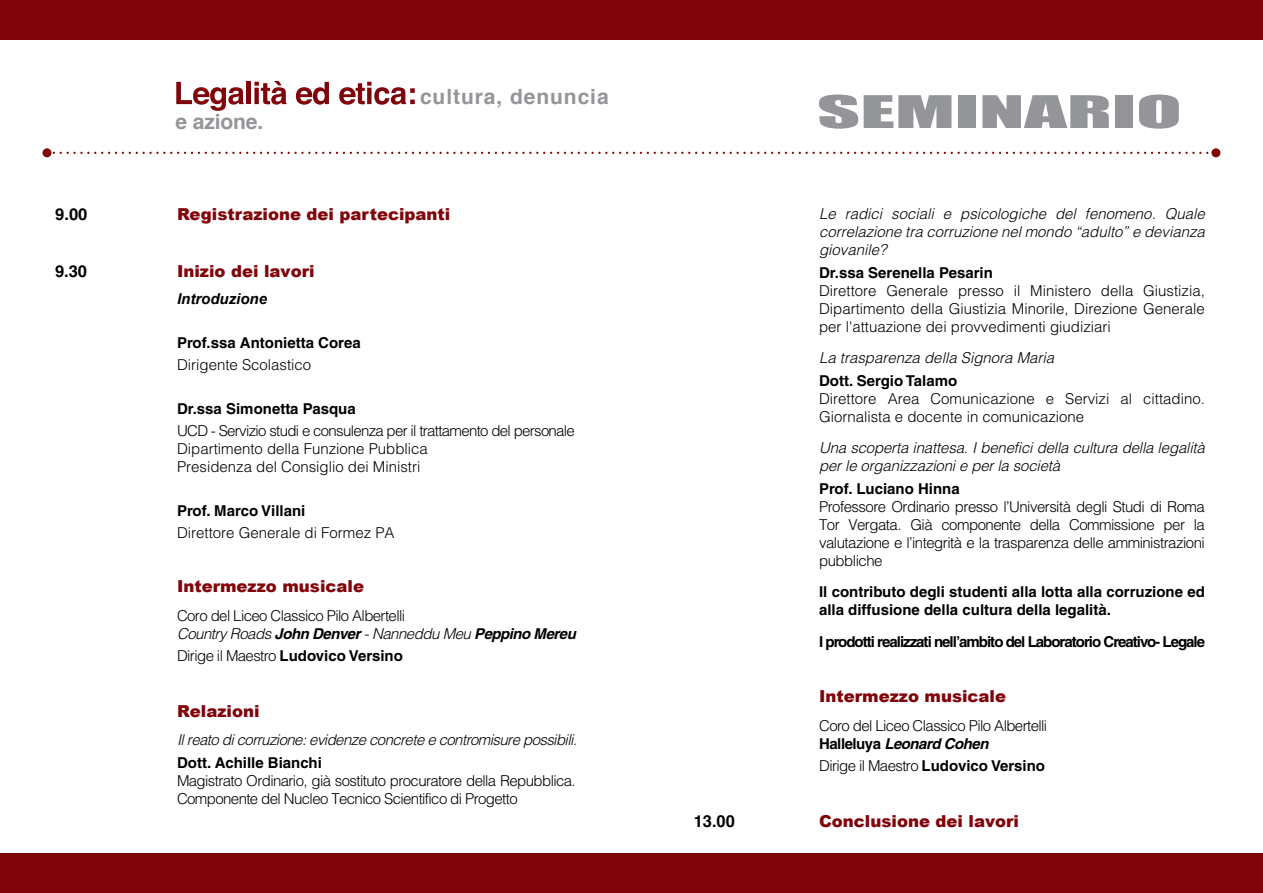
<style>
.page{position:relative;width:1263px;height:893px;background:#fff}
.page>*{position:absolute;margin:0;border:0;box-sizing:border-box;transform-origin:0 0}
.t1{font:41.55px "Impact";color:#939598;scale:2.02 1}
.t2{font:700 21px "Helvetica";letter-spacing:.045em;color:#939598}
.t3{font:900 16.5px "Arial";color:#80050b}
.t4{font:700 16.5px "Helvetica";color:#000}
.t5{font:300 15px/18px "Helvetica";letter-spacing:-.035em;color:#000}
.t6{font:300 15px/18px "Helvetica";color:#000}
.t7{font:700 15px/18px "Helvetica";color:#000}
.t8{font:italic 300 15px/18px "Helvetica";letter-spacing:-.01em;color:#000;text-align:justify}
.t9{font:italic 300 15px "Helvetica";letter-spacing:-.04em;color:#000}
.t10{font:700 15px "Helvetica";letter-spacing:-.065em;color:#000}
.t11{font:italic 700 15px "Arial";color:#000}
.s1{font-style:italic}
.s2{font-weight:700;font-style:italic}
.s3{font-weight:700}
</style>
<div class="page">
<div style="left:1211px;top:148px;width:9px;height:9px;background:#80050b;border-radius:50%"></div>
<div style="left:0;top:854px;width:1263px;height:39px;background:#80050b"></div>
<svg style="left:54px;top:152px;width:1158px;height:2px"></svg>
<div style="left:43px;top:148px;width:9px;height:9px;background:#80050b;border-radius:50%"></div>
<div style="left:0;top:0;width:1263px;height:39px;background:#80050b"></div>
<svg style="left:176px;top:82px;width:68px;height:29px"></svg>
<div style="left:246px;top:82px;width:5px;height:22px;background:#80050b"></div>
<svg style="left:254px;top:81px;width:33px;height:24px"></svg>
<svg style="left:296px;top:82px;width:33px;height:23px"></svg>
<svg style="left:339px;top:82px;width:76px;height:23px"></svg>
<p class="t4" style="left:55px;top:204px;width:34px">9.00</p>
<p class="t4" style="left:55px;top:261px;width:34px">9.30</p>
<h2 class="t2" style="left:175px;top:108px;width:89px">e azione.</h2>
<h2 class="t2" style="left:420px;top:83px;width:190px">cultura, denuncia</h2>
<p class="t3" style="left:177px;top:202px;width:275px">Registrazione dei partecipanti</p>
<p class="t3" style="left:177px;top:259px;width:139px">Inizio dei lavori</p>
<p class="t11" style="left:177px;top:289px;width:92px">Introduzione</p>
<p class="t7" style="left:177px;top:333px;width:185px">Prof.ssa Antonietta Corea</p>
<p class="t6" style="left:177px;top:356px;width:136px">Dirigente Scolastico</p>
<p class="t7" style="left:177px;top:399px;width:180px">Dr.ssa Simonetta Pasqua</p>
<p class="t6" style="left:177px;top:422px;width:399px">UCD - Servizio studi e consulenza per il trattamento del personale<br>Dipartimento della Funzione Pubblica<br>Presidenza del Consiglio dei Ministri</p>
<p class="t7" style="left:177px;top:501px;width:130px">Prof. Marco Villani</p>
<p class="t6" style="left:177px;top:524px;width:219px">Direttore Generale di Formez PA</p>
<p class="t3" style="left:177px;top:574px;width:189px">Intermezzo musicale</p>
<p class="t5" style="left:177px;top:606px;width:400px">Coro del Liceo Classico Pilo Albertelli<br><span class="s1">Country Roads</span> <span class="s2">John Denver</span> <span class="s1">- Nanneddu Meu</span> <span class="s2">Peppino Mereu</span></p>
<p class="t5" style="left:177px;top:647px;width:227px">Dirige il Maestro <span class="s3">Ludovico Versino</span></p>
<p class="t3" style="left:177px;top:699px;width:84px">Relazioni</p>
<p class="t9" style="left:177px;top:731px;width:402px">Il reato di corruzione: evidenze concrete e contromisure possibili.</p>
<p class="t7" style="left:177px;top:753px;width:146px">Dott. Achille Bianchi</p>
<p class="t5" style="left:177px;top:771px;width:400px">Magistrato Ordinario, già sostituto procuratore della Repubblica.<br>Componente del Nucleo Tecnico Scientifico di Progetto</p>
<p class="t4" style="left:694px;top:811px;width:43px">13.00</p>
<h1 class="t1" style="left:817px;top:79px;width:182px">SEMINARIO</h1>
<p class="t8" style="left:819px;top:205px;width:387px">Le radici sociali e psicologiche del fenomeno. Quale correlazione tra corruzione nel mondo “adulto” e devianza giovanile?</p>
<p class="t7" style="left:819px;top:263px;width:175px">Dr.ssa Serenella Pesarin</p>
<p class="t5" style="left:819px;top:281px;width:387px;text-align:justify">Direttore Generale presso il Ministero della Giustizia, Dipartimento della Giustizia Minorile, Direzione Generale per l'attuazione dei provvedimenti giudiziari</p>
<p class="t8" style="left:819px;top:349px;width:237px">La trasparenza della Signora Maria</p>
<p class="t7" style="left:819px;top:371px;width:140px">Dott. Sergio Talamo</p>
<p class="t6" style="left:819px;top:389px;width:387px">Direttore Area Comunicazione e Servizi al cittadino.<br>Giornalista e docente in comunicazione</p>
<p class="t8" style="left:819px;top:439px;width:387px">Una scoperta inattesa. I benefici della cultura della legalità per le organizzazioni e per la società</p>
<p class="t7" style="left:819px;top:479px;width:142px">Prof. Luciano Hinna</p>
<p class="t5" style="left:819px;top:497px;width:387px;text-align:justify">Professore Ordinario presso l’Università degli Studi di Roma Tor Vergata. Già componente della Commissione per la valutazione e l’integrità e la trasparenza delle amministrazioni pubbliche</p>
<p class="t7" style="left:819px;top:583px;width:387px">Il contributo degli studenti alla lotta alla corruzione ed alla diffusione della cultura della legalità.</p>
<p class="t10" style="left:819px;top:632px;width:387px">I prodotti realizzati nell’ambito del Laboratorio Creativo- Legale</p>
<p class="t3" style="left:819px;top:684px;width:189px">Intermezzo musicale</p>
<p class="t5" style="left:819px;top:716px;width:230px">Coro del Liceo Classico Pilo Albertelli<br><span class="s3">Halleluya</span> <span class="s2">Leonard Cohen</span></p>
<p class="t5" style="left:819px;top:757px;width:227px">Dirige il Maestro <span class="s3">Ludovico Versino</span></p>
<p class="t3" style="left:819px;top:809px;width:201px">Conclusione dei lavori</p>
</div>
